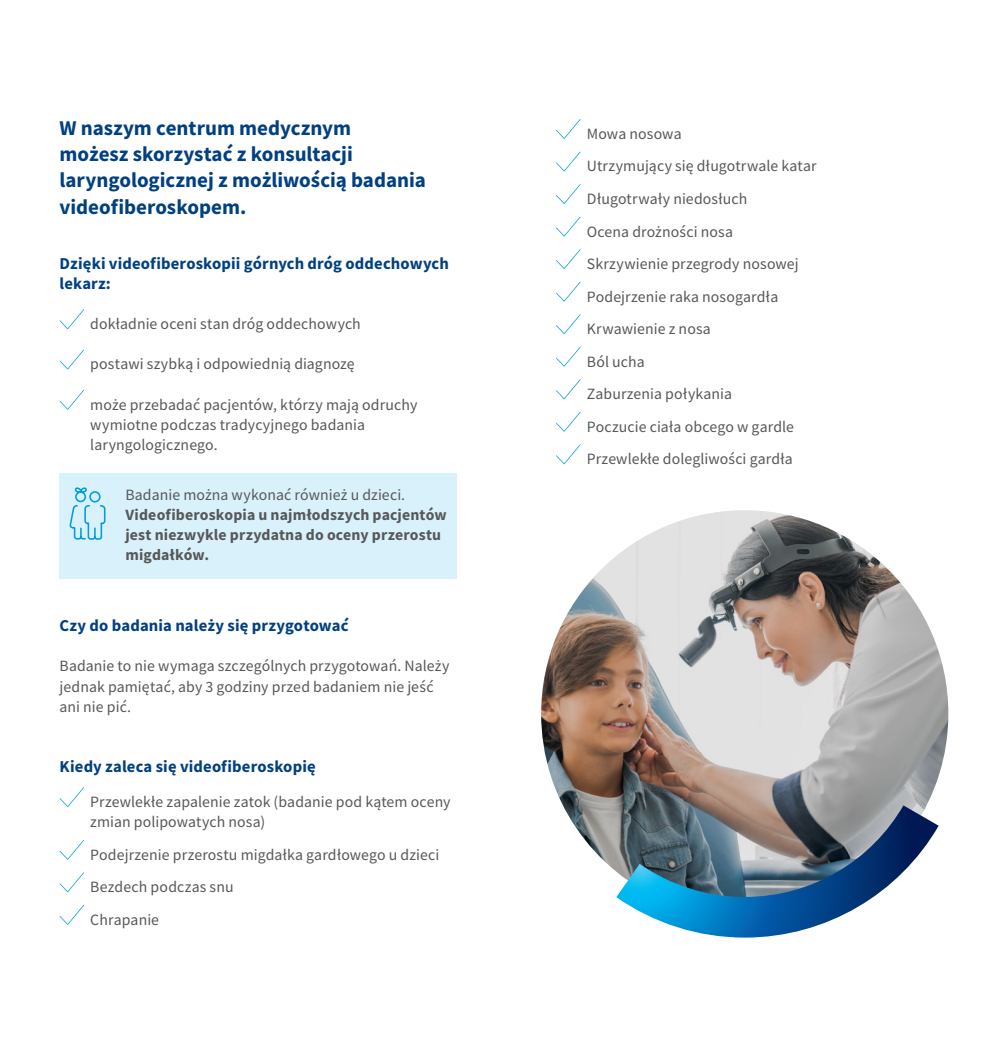
<style>
.page{position:relative;width:993px;height:1042px;background:#fff}
.page>*{position:absolute;margin:0;border:0;box-sizing:border-box;transform-origin:0 0}
.TEXT{font:700 21px/26.2px "Source Sans Pro";color:#014081}
.NAGLOWEK{font:700 16.62px/20.1px "Source Sans Pro";letter-spacing:.01em;color:#014081}
.TEXT_Bullet{font:15.75px/20.1px "Source Sans Pro";letter-spacing:.005em;color:#57585a}
.TEXT-2{font:15.75px/20.1px "Source Sans Pro";letter-spacing:.005em;color:#57585a}
.TEXT-3{font:700 15.75px/20.1px "Source Sans Pro";letter-spacing:.01em;color:#57585a}
.s1{font-weight:400}
</style>
<div class="page">
<img style="left:541px;top:510px;width:406px;height:361px">
<svg style="left:616px;top:805px;width:322px;height:132px"></svg>
<div style="left:60px;top:473px;width:396px;height:106px;background:#d9f1fb"></div>
<svg style="left:59px;top:309px;width:25px;height:20px"></svg>
<svg style="left:59px;top:349px;width:25px;height:20px"></svg>
<svg style="left:59px;top:390px;width:25px;height:20px"></svg>
<svg style="left:69px;top:487px;width:37px;height:53px"></svg>
<svg style="left:59px;top:787px;width:25px;height:20px"></svg>
<svg style="left:59px;top:840px;width:25px;height:20px"></svg>
<svg style="left:59px;top:872px;width:25px;height:20px"></svg>
<svg style="left:59px;top:905px;width:25px;height:20px"></svg>
<svg style="left:556px;top:119px;width:24px;height:20px"></svg>
<svg style="left:556px;top:152px;width:24px;height:19px"></svg>
<svg style="left:556px;top:184px;width:24px;height:20px"></svg>
<svg style="left:556px;top:217px;width:24px;height:19px"></svg>
<svg style="left:556px;top:249px;width:24px;height:20px"></svg>
<svg style="left:556px;top:282px;width:24px;height:20px"></svg>
<svg style="left:556px;top:314px;width:24px;height:20px"></svg>
<svg style="left:556px;top:347px;width:24px;height:20px"></svg>
<svg style="left:556px;top:379px;width:24px;height:20px"></svg>
<svg style="left:556px;top:412px;width:24px;height:20px"></svg>
<svg style="left:556px;top:444px;width:24px;height:20px"></svg>
<p class="TEXT" style="left:60px;top:114px;width:367px">W naszym centrum medycznym<br>możesz skorzystać z konsultacji laryngologicznej z możliwością badania videofiberoskopem.</p>
<p class="NAGLOWEK" style="left:60px;top:253px;width:391px">Dzięki videofiberoskopii górnych dróg oddechowych lekarz:</p>
<p class="TEXT-2" style="left:90px;top:314px;width:272px">dokładnie oceni stan dróg oddechowych</p>
<p class="TEXT-2" style="left:90px;top:354px;width:266px">postawi szybką i odpowiednią diagnozę</p>
<p class="TEXT-2" style="left:90px;top:394px;width:328px">może przebadać pacjentów, którzy mają odruchy wymiotne podczas tradycyjnego badania laryngologicznego.</p>
<p class="TEXT-3" style="left:125px;top:484px;width:323px"><span class="s1">Badanie można wykonać również u dzieci.<br></span>Videofiberoskopia u najmłodszych pacjentów jest niezwykle przydatna do oceny przerostu migdałków.</p>
<p class="NAGLOWEK" style="left:60px;top:615px;width:290px">Czy do badania należy się przygotować</p>
<p class="TEXT-2" style="left:60px;top:656px;width:391px">Badanie to nie wymaga szczególnych przygotowań. Należy jednak pamiętać, aby 3 godziny przed badaniem nie jeść ani nie pić.</p>
<p class="NAGLOWEK" style="left:60px;top:756px;width:257px">Kiedy zaleca się videofiberoskopię</p>
<p class="TEXT_Bullet" style="left:90px;top:792px;width:362px">Przewlekłe zapalenie zatok (badanie pod kątem oceny zmian polipowatych nosa)</p>
<p class="TEXT_Bullet" style="left:90px;top:844px;width:350px">Podejrzenie przerostu migdałka gardłowego u dzieci</p>
<p class="TEXT_Bullet" style="left:90px;top:877px;width:145px">Bezdech podczas snu</p>
<p class="TEXT_Bullet" style="left:90px;top:909px;width:70px">Chrapanie</p>
<p class="TEXT_Bullet" style="left:586px;top:124px;width:96px">Mowa nosowa</p>
<p class="TEXT_Bullet" style="left:586px;top:156px;width:231px">Utrzymujący się długotrwale katar</p>
<p class="TEXT_Bullet" style="left:586px;top:189px;width:162px">Długotrwały niedosłuch</p>
<p class="TEXT_Bullet" style="left:586px;top:221px;width:148px">Ocena drożności nosa</p>
<p class="TEXT_Bullet" style="left:586px;top:254px;width:213px">Skrzywienie przegrody nosowej</p>
<p class="TEXT_Bullet" style="left:586px;top:286px;width:193px">Podejrzenie raka nosogardła</p>
<p class="TEXT_Bullet" style="left:586px;top:319px;width:125px">Krwawienie z nosa</p>
<p class="TEXT_Bullet" style="left:586px;top:351px;width:59px">Ból ucha</p>
<p class="TEXT_Bullet" style="left:586px;top:384px;width:147px">Zaburzenia połykania</p>
<p class="TEXT_Bullet" style="left:586px;top:416px;width:208px">Poczucie ciała obcego w gardle</p>
<p class="TEXT_Bullet" style="left:586px;top:449px;width:207px">Przewlekłe dolegliwości gardła</p>
</div>
